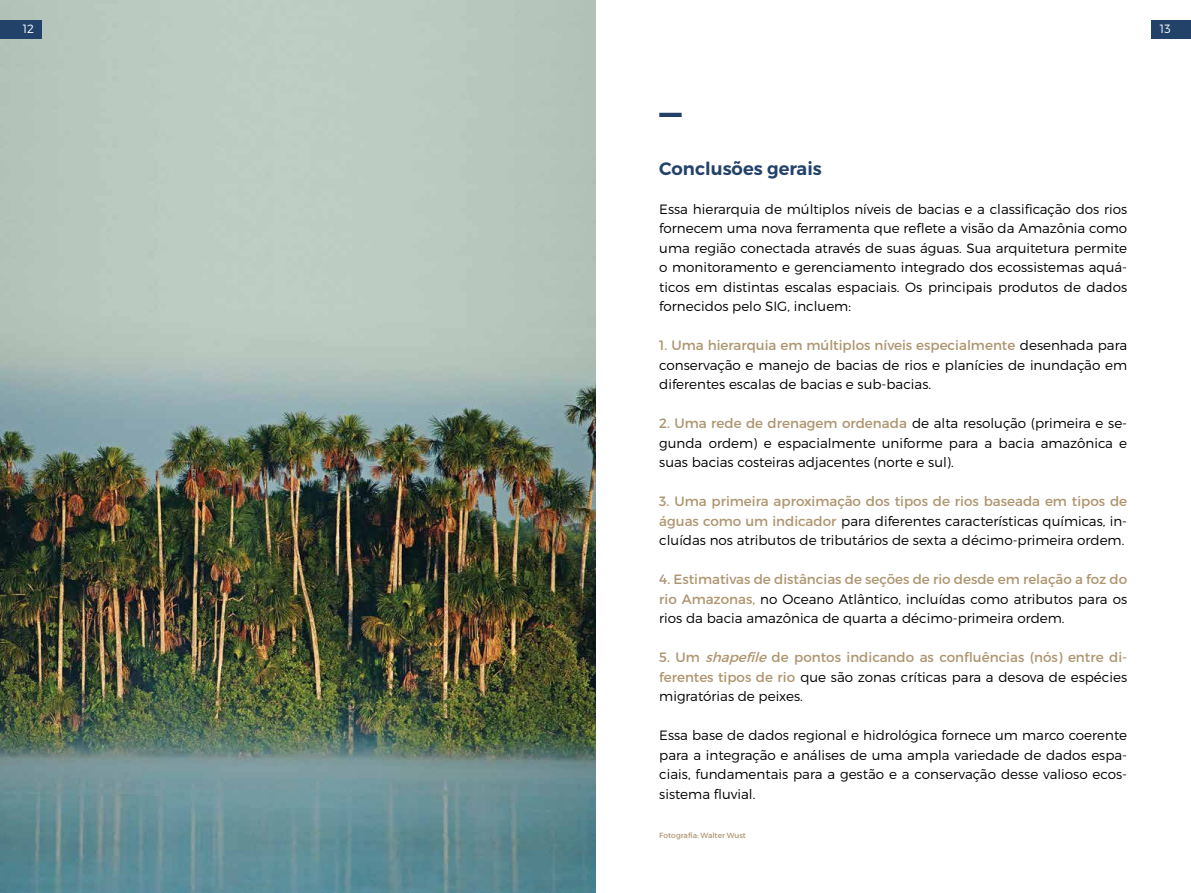
<style>
.page{position:relative;width:1191px;height:893px;background:#fff}
.page>*{position:absolute;margin:0;border:0;box-sizing:border-box;transform-origin:0 0}
.t1{font:600 18px "Montserrat";color:#23426a}
.t2{font:300 13.5px/19.5px "Montserrat";color:#000;text-align:justify}
.t3{font:13.5px/19.5px "Montserrat";color:#ae9570;text-align:justify}
.t4{font:300 12px "Montserrat";color:#fff}
.t5{font:7.5px "Montserrat";color:#ae9570}
.s1{font-weight:400;color:#ae9570}
.s2{font-style:italic}
.s3{font-weight:300;color:#000}
</style>
<div class="page">
<div style="left:1151px;top:20px;width:40px;height:18px;background:#23426a"></div>
<img style="left:0;top:0;width:595px;height:893px">
<div style="left:0;top:20px;width:41px;height:18px;background:#23426a"></div>
<hr style="left:659px;top:113px;width:22px;height:4px;background:#23426a">
<p class="t4" style="left:23px;top:21px;width:13px">12</p>
<p class="t4" style="left:1159px;top:21px;width:12px">13</p>
<p class="t1" style="left:659px;top:157px;width:164px">Conclusões gerais</p>
<p class="t2" style="left:659px;top:199px;width:469px">Essa hierarquia de múltiplos níveis de bacias e a classificação dos rios fornecem uma nova ferramenta que reflete a visão da Amazônia como uma região conectada através de suas águas. Sua arquitetura permite o monitoramento e gerenciamento integrado dos ecossistemas aquá&shy;ticos em distintas escalas espaciais. Os principais produtos de dados fornecidos pelo SIG, incluem:</p>
<p class="t2" style="left:659px;top:336px;width:469px"><span class="s1">1. Uma hierarquia em múltiplos níveis especialmente</span> desenhada para conservação e manejo de bacias de rios e planícies de inundação em diferentes escalas de bacias e sub-bacias.</p>
<p class="t2" style="left:659px;top:414px;width:469px"><span class="s1">2. Uma rede de drenagem ordenada</span> de alta resolução (primeira e se&shy;gunda ordem) e espacialmente uniforme para a bacia amazônica e suas bacias costeiras adjacentes (norte e sul).</p>
<p class="t2" style="left:659px;top:492px;width:469px"><span class="s1">3. Uma primeira aproximação dos tipos de rios baseada em tipos de águas como um indicador</span> para diferentes características químicas, in&shy;cluídas nos atributos de tributários de sexta a décimo-primeira ordem.</p>
<p class="t2" style="left:659px;top:570px;width:469px"><span class="s1">4. Estimativas de distâncias de seções de rio desde em relação a foz do rio Amazonas,</span> no Oceano Atlântico, incluídas como atributos para os rios da bacia amazônica de quarta a décimo-primeira ordem.</p>
<p class="t3" style="left:659px;top:648px;width:469px">5. Um <span class="s2">shapefile</span> de pontos indicando as confluências (nós) entre di&shy;ferentes tipos de rio <span class="s3">que são zonas críticas para a desova de espécies migratórias de peixes.</span></p>
<p class="t2" style="left:659px;top:726px;width:469px">Essa base de dados regional e hidrológica fornece um marco coerente para a integração e análises de uma ampla variedade de dados espa&shy;ciais, fundamentais para a gestão e a conservação desse valioso ecos&shy;sistema fluvial.</p>
<p class="t5" style="left:659px;top:831px;width:88px">Fotografía: Walter Wust</p>
</div>
